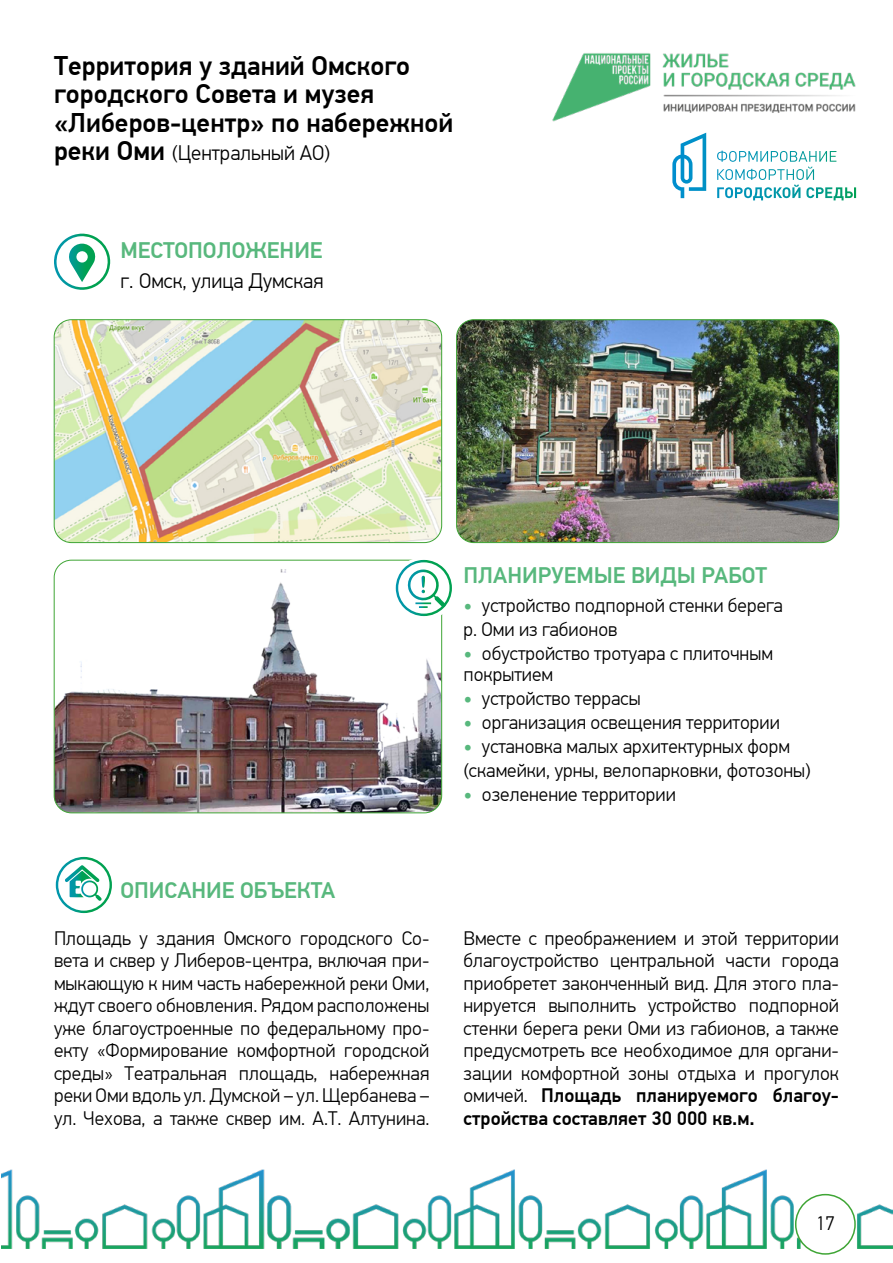
<style>
.page{position:relative;width:893px;height:1263px;background:#fff}
.page>*{position:absolute;margin:0;border:0;box-sizing:border-box;transform-origin:0 0}
.t1{font:500 27px/28.5px "PF Din Text Pro";color:#000}
.t2{font:500 22.5px "PF Din Text Pro";color:#58b87d}
.t3{font:300 21px "PF Din Text Pro";color:#000}
.t4{font:300 19.5px/22.5px "PF Din Text Pro";color:#000}
.s1{font-weight:500;font-size:27px}
.s2{font-weight:500;color:#58b87d}
.s3{font-weight:500}
</style>
<div class="page">
<img style="left:552px;top:53px;width:304px;height:80px">
<svg style="left:672px;top:133px;width:164px;height:65px"></svg>
<img style="left:2px;top:1169px;width:891px;height:79px">
<div style="left:796px;top:1194px;width:59px;height:60px;background:#fff;border-radius:50%"></div>
<div style="left:795px;top:1194px;width:61px;height:61px;border:2px solid #3fa535;border-radius:50%"></div>
<svg style="left:54px;top:234px;width:56px;height:56px"></svg>
<img style="left:54px;top:560px;width:388px;height:253px">
<div style="left:54px;top:560px;width:388px;height:253px;border:1px solid #3fa535;border-radius:17px"></div>
<img style="left:54px;top:321px;width:388px;height:222px">
<div style="left:54px;top:319px;width:388px;height:224px;border:1px solid #3fa535;border-radius:17px"></div>
<img style="left:458px;top:321px;width:381px;height:222px">
<div style="left:456px;top:319px;width:383px;height:224px;border:1px solid #3fa535;border-radius:17px"></div>
<svg style="left:56px;top:857px;width:56px;height:56px"></svg>
<div style="left:393px;top:556px;width:63px;height:64px;background:#fff;border-radius:50%"></div>
<svg style="left:396px;top:560px;width:56px;height:56px"></svg>
<h1 class="t1" style="left:54px;top:52px;width:401px">Территория у зданий Омского городского Совета и музея «Либеров-центр» по набережной</h1>
<p class="t3" style="left:54px;top:141px;width:278px"><span class="s1">реки Оми</span> (Центральный АО)</p>
<p class="t2" style="left:120px;top:237px;width:204px">МЕСТОПОЛОЖЕНИЕ</p>
<p class="t3" style="left:120px;top:269px;width:205px">г. Омск, улица Думская</p>
<p class="t2" style="left:463px;top:562px;width:305px">ПЛАНИРУЕМЫЕ ВИДЫ РАБОТ</p>
<p class="t4" style="left:463px;top:593px;width:321px;line-height:24px"><span class="s2">•</span> устройство подпорной стенки берега р. Оми из габионов</p>
<p class="t4" style="left:463px;top:643px;width:311px;line-height:21px"><span class="s2">•</span> обустройство тротуара с плиточным покрытием</p>
<p class="t4" style="left:463px;top:687px;width:179px"><span class="s2">•</span> устройство террасы</p>
<p class="t4" style="left:463px;top:711px;width:318px"><span class="s2">•</span> организация освещения территории</p>
<p class="t4" style="left:463px;top:734px;width:349px;line-height:24px"><span class="s2">•</span> установка малых архитектурных форм (скамейки, урны, велопарковки, фотозоны)</p>
<p class="t4" style="left:463px;top:783px;width:214px"><span class="s2">•</span> озеленение территории</p>
<p class="t2" style="left:120px;top:876px;width:216px">ОПИСАНИЕ ОБЪЕКТА</p>
<p class="t4" style="left:54px;top:927px;width:377px;text-align:justify">Площадь у здания Омского городского Со&shy;вета и сквер у Либеров-центра, включая при&shy;мыкающую к ним часть набережной реки Оми, ждут своего обновления. Рядом расположены уже благоустроенные по федеральному про&shy;екту «Формирование комфортной городской среды» Театральная площадь, набережная реки Оми вдоль ул. Думской – ул. Щербанева – ул. Чехова, а также сквер им. А.Т. Алтунина.</p>
<p class="t4" style="left:463px;top:927px;width:377px;text-align:justify">Вместе с преображением и этой территории благоустройство центральной части города приобретет законченный вид. Для этого пла&shy;нируется выполнить устройство подпорной стенки берега реки Оми из габионов, а также предусмотреть все необходимое для органи&shy;зации комфортной зоны отдыха и прогулок омичей. <span class="s3">Площадь планируемого благоу&shy;стройства составляет 30 000 кв.м.</span></p>
<p class="t4" style="left:816px;top:1212px;width:20px">17</p>
</div>
